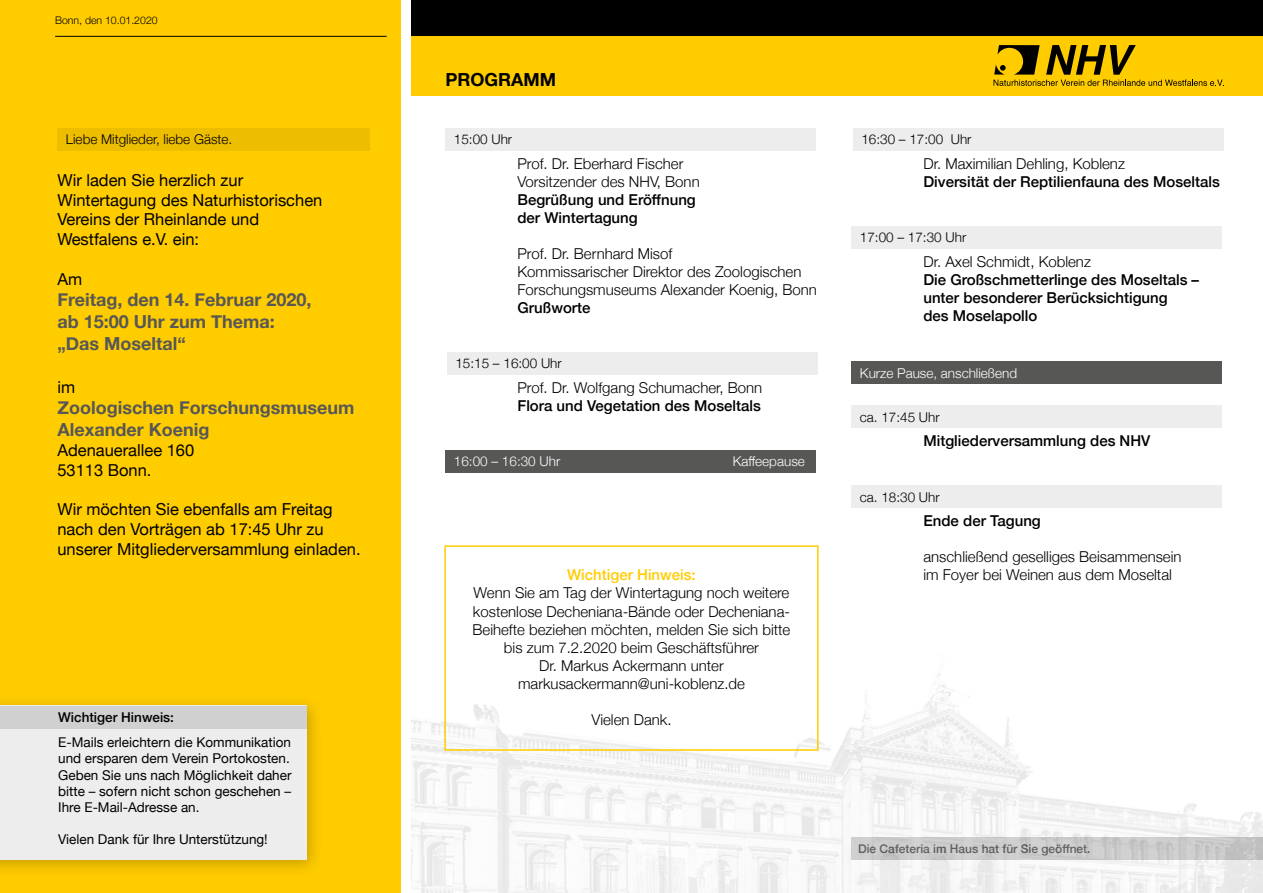
<style>
.page{position:relative;width:1263px;height:893px;background:#fff}
.page>*{position:absolute;margin:0;border:0;box-sizing:border-box;transform-origin:0 0}
.t1{font:700 18px/21.6px "Helvetica Neue";color:#575756}
.t2{font:700 18px "Helvetica Neue";color:#000}
.t3{font:16.5px/19.8px "Helvetica Neue";color:#000}
.t4{font:300 15px/18px "Helvetica Neue";color:#000}
.t5{font:500 15px/18px "Helvetica Neue";color:#000}
.t6{font:500 15px "Helvetica Neue";color:#fc0}
.t7{font:13.5px/16.2px "Helvetica Neue";color:#000}
.t8{font:300 13.5px "Helvetica Neue";color:#000}
.t9{font:300 13.5px "Helvetica Neue";color:#fff}
.t10{font:500 13.5px "Helvetica Neue";color:#000}
.t11{font:500 12px "Helvetica Neue";color:#575756}
.t12{font:300 10.5px "Helvetica Neue";color:#000}
</style>
<div class="page">
<div style="left:0;top:0;width:401px;height:893px;background:#fc0"></div>
<div style="left:0;top:694px;width:324px;height:183px;background:#000;opacity:.22"></div>
<div style="left:0;top:706px;width:306px;height:154px;background:#ededed"></div>
<div style="left:0;top:706px;width:306px;height:23px;background:#d0d0d0"></div>
<hr style="left:55px;top:36px;width:332px;height:1px;background:#000">
<div style="left:57px;top:128px;width:313px;height:23px;background:#edbd00"></div>
<div style="left:411px;top:0;width:852px;height:37px;background:#000"></div>
<div style="left:411px;top:36px;width:852px;height:60px;background:#fc0"></div>
<img style="left:411px;top:673px;width:852px;height:220px">
<div style="left:445px;top:128px;width:371px;height:23px;background:#ededed"></div>
<div style="left:447px;top:352px;width:370px;height:22px;background:#ededed"></div>
<div style="left:445px;top:449px;width:371px;height:23px;background:#575756"></div>
<div style="left:853px;top:128px;width:370px;height:23px;background:#ededed"></div>
<div style="left:851px;top:226px;width:371px;height:22px;background:#ededed"></div>
<div style="left:851px;top:361px;width:371px;height:23px;background:#575756"></div>
<div style="left:851px;top:405px;width:371px;height:23px;background:#ededed"></div>
<div style="left:851px;top:485px;width:371px;height:23px;background:#ededed"></div>
<svg style="left:993px;top:45px;width:230px;height:41px"></svg>
<div style="left:444px;top:545px;width:375px;height:206px;border:2px solid #fc0"></div>
<p class="t12" style="left:55px;top:11px;width:104px">Bonn, den 10.01.2020</p>
<p class="t2" style="left:445px;top:65px;width:112px">PROGRAMM</p>
<p class="t8" style="left:66px;top:128px;width:168px">Liebe Mitglieder, liebe Gäste.</p>
<p class="t8" style="left:454px;top:128px;width:60px">15:00 Uhr</p>
<p class="t3" style="left:57px;top:171px;width:266px">Wir laden Sie herzlich zur<br>Wintertagung des Naturhistorischen<br>Vereins der Rheinlande und<br>Westfalens e.V. ein:</p>
<p class="t3" style="left:57px;top:270px;width:26px">Am</p>
<p class="t1" style="left:57px;top:290px;width:256px">Freitag, den 14. Februar 2020, ab 15:00 Uhr zum Thema: „Das Moseltal“</p>
<p class="t3" style="left:57px;top:378px;width:19px">im</p>
<p class="t1" style="left:57px;top:398px;width:298px">Zoologischen Forschungsmuseum<br>Alexander Koenig</p>
<p class="t3" style="left:57px;top:441px;width:138px">Adenauerallee 160<br>53113 Bonn.</p>
<p class="t3" style="left:57px;top:500px;width:305px">Wir möchten Sie ebenfalls am Freitag nach den Vorträgen ab 17:45 Uhr zu unserer Mitgliederversammlung einladen.</p>
<p class="t10" style="left:58px;top:706px;width:117px">Wichtiger Hinweis:</p>
<p class="t7" style="left:58px;top:735px;width:235px">E-Mails erleichtern die Kommunikation und ersparen dem Verein Portokosten.<br>Geben Sie uns nach Möglichkeit daher bitte – sofern nicht schon geschehen – Ihre E-Mail-Adresse an.</p>
<p class="t7" style="left:58px;top:832px;width:211px">Vielen Dank für Ihre Unterstützung!</p>
<p class="t4" style="left:517px;top:153px;width:184px">Prof. Dr. Eberhard Fischer<br>Vorsitzender des NHV, Bonn</p>
<p class="t5" style="left:517px;top:189px;width:180px">Begrüßung und Eröffnung der Wintertagung</p>
<p class="t4" style="left:517px;top:243px;width:301px">Prof. Dr. Bernhard Misof<br>Kommissarischer Direktor des Zoologischen<br>Forschungsmuseums Alexander Koenig, Bonn</p>
<p class="t5" style="left:517px;top:297px;width:75px">Grußworte</p>
<p class="t8" style="left:455px;top:352px;width:108px">15:15 – 16:00 Uhr</p>
<p class="t4" style="left:517px;top:377px;width:246px">Prof. Dr. Wolfgang Schumacher, Bonn</p>
<p class="t5" style="left:517px;top:395px;width:245px">Flora und Vegetation des Moseltals</p>
<p class="t9" style="left:454px;top:450px;width:108px">16:00 – 16:30 Uhr</p>
<p class="t9" style="left:733px;top:450px;width:74px">Kaffeepause</p>
<p class="t6" style="left:567px;top:563px;width:130px">Wichtiger Hinweis:</p>
<p class="t4" style="left:472px;top:583px;width:319px;text-align:center">Wenn Sie am Tag der Wintertagung noch weitere kostenlose Decheniana-Bände oder Decheniana-Beihefte beziehen möchten, melden Sie sich bitte bis zum 7.2.2020 beim Geschäftsführer<br>Dr. Markus Ackermann unter markusackermann@uni-koblenz.de</p>
<p class="t4" style="left:591px;top:709px;width:82px">Vielen Dank.</p>
<p class="t8" style="left:861px;top:128px;width:112px">16:30 – 17:00 Uhr</p>
<p class="t4" style="left:923px;top:153px;width:203px">Dr. Maximilian Dehling, Koblenz</p>
<p class="t5" style="left:923px;top:171px;width:298px">Diversität der Reptilienfauna des Moseltals</p>
<p class="t8" style="left:860px;top:226px;width:108px">17:00 – 17:30 Uhr</p>
<p class="t4" style="left:923px;top:251px;width:169px">Dr. Axel Schmidt, Koblenz</p>
<p class="t5" style="left:923px;top:269px;width:277px">Die Großschmetterlinge des Moseltals – unter besonderer Berücksichtigung<br>des Moselapollo</p>
<p class="t9" style="left:860px;top:362px;width:159px">Kurze Pause, anschließend</p>
<p class="t8" style="left:860px;top:406px;width:81px">ca. 17:45 Uhr</p>
<p class="t5" style="left:923px;top:431px;width:229px">Mitgliederversammlung des NHV</p>
<p class="t8" style="left:860px;top:486px;width:81px">ca. 18:30 Uhr</p>
<p class="t5" style="left:923px;top:511px;width:119px">Ende der Tagung</p>
<p class="t4" style="left:923px;top:547px;width:260px">anschließend geselliges Beisammensein im Foyer bei Weinen aus dem Moseltal</p>
<p class="t11" style="left:858px;top:839px;width:234px">Die Cafeteria im Haus hat für Sie geöffnet.</p>
</div>
